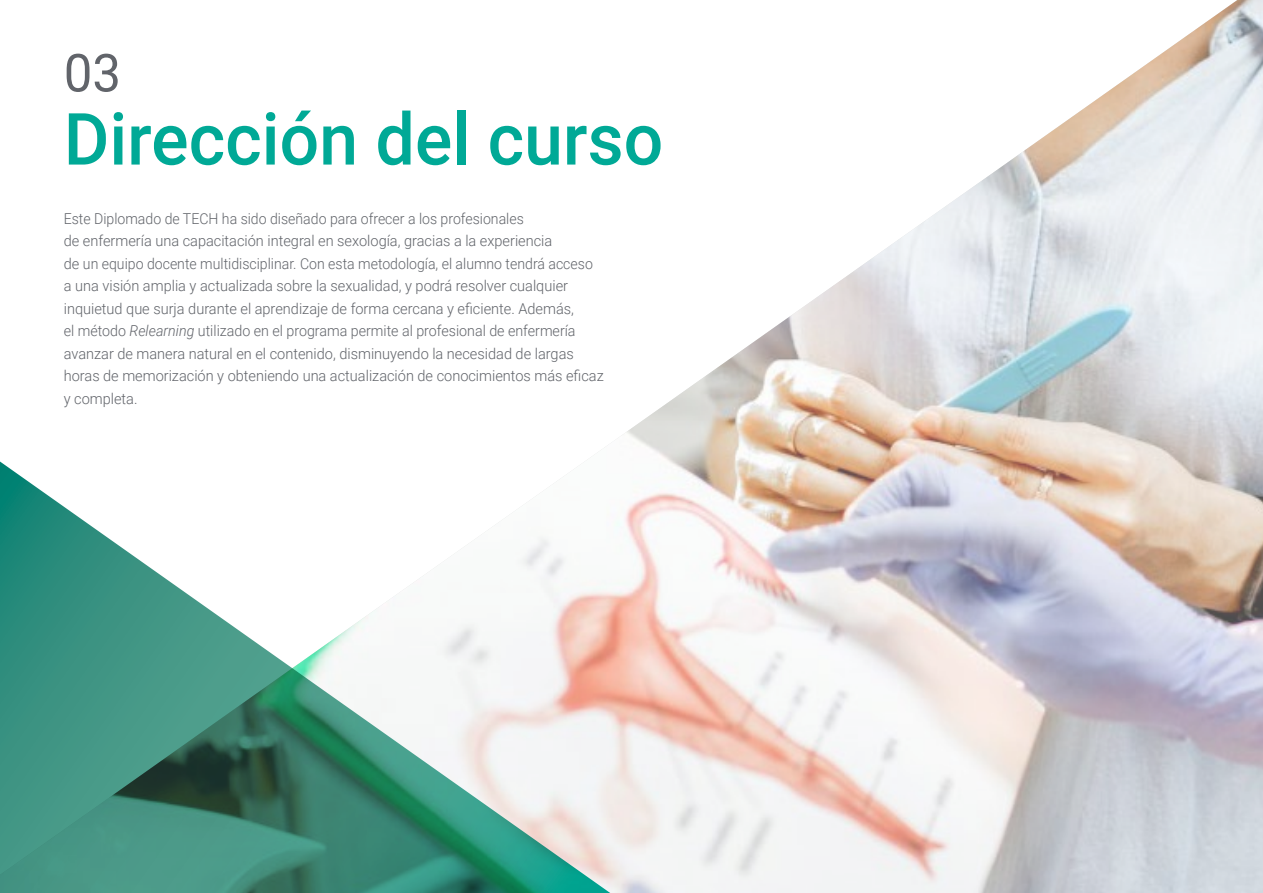
<style>
.page{position:relative;width:1263px;height:893px;background:#fff}
.page>*{position:absolute;margin:0;border:0;box-sizing:border-box;transform-origin:0 0}
.t1{font:500 72px "Roboto";color:#00a996}
.t2{font:52.5px "Roboto";color:#61646a}
.t3{font:300 15px/22.5px "Roboto";color:#61646a;scale:.94 1}
.s1{font-style:italic}
</style>
<div class="page">
<img style="left:621px;top:0;width:642px;height:893px">
<svg style="left:0;top:446px;width:640px;height:447px"></svg>
<h2 class="t2" style="left:64px;top:36px;width:59px">03</h2>
<h1 class="t1" style="left:64px;top:89px;width:601px">Dirección del curso</h1>
<p class="t3" style="left:64px;top:207px;width:576px">Este Diplomado de TECH ha sido diseñado para ofrecer a los profesionales<br>de enfermería una capacitación integral en sexología, gracias a la experiencia<br>de un equipo docente multidisciplinar. Con esta metodología, el alumno tendrá acceso a una visión amplia y actualizada sobre la sexualidad, y podrá resolver cualquier inquietud que surja durante el aprendizaje de forma cercana y eficiente. Además,<br>el método <span class="s1">Relearning</span> utilizado en el programa permite al profesional de enfermería avanzar de manera natural en el contenido, disminuyendo la necesidad de largas horas de memorización y obteniendo una actualización de conocimientos más eficaz y completa.</p>
</div>
